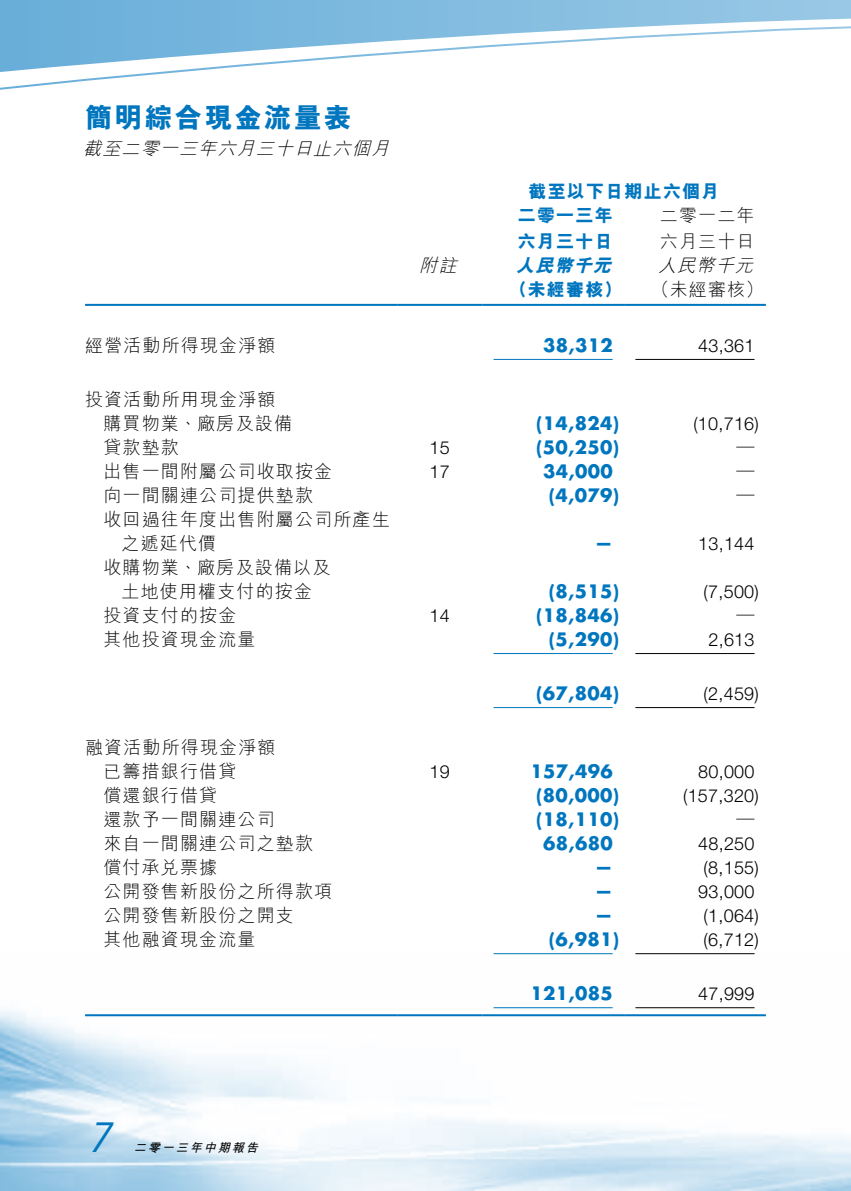
<style>
.page{position:relative;width:851px;height:1191px;background:#fff}
.page>*{position:absolute;margin:0;border:0;box-sizing:border-box;transform-origin:0 0}
.t1{font:italic 40px "ITC Avant Garde Std";color:#0076bf}
._01_Body_Text{font:800 28px "M Hei HK";letter-spacing:.065em;color:#0076bf}
._01_Body_Text-2{font:300 18px "M Hei HK";letter-spacing:.065em;color:#000}
._01_Body_Text-3{font:700 18px "Futura Std";letter-spacing:.015em;color:#0076bf}
._01_Body_Text-4{font:300 18px "Helvetica Neue LT Std";letter-spacing:.015em;color:#000}
._01_Body_Text-5{font:800 18px "M Hei HK";letter-spacing:.065em;color:#0076bf}
._01_Body_Text-6{font:italic 300 18px "M Hei HK";color:#000}
._01_Body_Text-7{font:italic 800 18px "M Hei HK";color:#0076bf}
.t2{font:italic 700 12px "M Hei HK";color:#000}
</style>
<div class="page">
<img style="left:0;top:953px;width:850px;height:238px">
<svg style="left:0;top:0;width:850px;height:90px"></svg>
<hr style="left:85px;top:304px;width:312px;height:2px;background:#0076bf">
<hr style="left:397px;top:304px;width:85px;height:2px;background:#0076bf">
<hr style="left:482px;top:304px;width:142px;height:2px;background:#0076bf">
<hr style="left:624px;top:304px;width:141px;height:2px;background:#0076bf">
<hr style="left:493px;top:359px;width:119px;height:1px;background:#0076bf">
<hr style="left:635px;top:359px;width:119px;height:1px;background:#000">
<hr style="left:493px;top:653px;width:119px;height:1px;background:#0076bf">
<hr style="left:635px;top:653px;width:119px;height:1px;background:#000">
<hr style="left:493px;top:707px;width:119px;height:1px;background:#0076bf">
<hr style="left:635px;top:707px;width:119px;height:1px;background:#000">
<hr style="left:493px;top:953px;width:119px;height:1px;background:#0076bf">
<hr style="left:635px;top:953px;width:119px;height:1px;background:#000">
<hr style="left:493px;top:1007px;width:119px;height:1px;background:#0076bf">
<hr style="left:635px;top:1007px;width:119px;height:1px;background:#000">
<hr style="left:85px;top:1014px;width:312px;height:2px;background:#0076bf">
<hr style="left:397px;top:1014px;width:85px;height:2px;background:#0076bf">
<hr style="left:482px;top:1014px;width:142px;height:2px;background:#0076bf">
<hr style="left:624px;top:1014px;width:141px;height:2px;background:#0076bf">
<p class="_01_Body_Text" style="left:85px;top:103px;width:268px">簡明綜合現金流量表</p>
<p class="_01_Body_Text-6" style="left:83px;top:139px;width:312px">截至二零一三年六月三十日止六個月</p>
<p class="_01_Body_Text-6" style="left:419px;top:256px;width:43px">附註</p>
<p class="_01_Body_Text-5" style="left:528px;top:182px;width:192px">截至以下日期止六個月</p>
<p class="_01_Body_Text-5" style="left:517px;top:206px;width:96px">二零一三年</p>
<p class="_01_Body_Text-5" style="left:517px;top:232px;width:96px">六月三十日</p>
<p class="_01_Body_Text-2" style="left:659px;top:206px;width:96px">二零一二年</p>
<p class="_01_Body_Text-2" style="left:659px;top:232px;width:96px">六月三十日</p>
<p class="_01_Body_Text-6" style="left:658px;top:256px;width:101px">人民幣千元</p>
<p class="_01_Body_Text-7" style="left:516px;top:256px;width:101px">人民幣千元</p>
<p class="_01_Body_Text-5" style="left:509px;top:280px;width:114px">（未經審核）</p>
<p class="_01_Body_Text-2" style="left:651px;top:280px;width:113px">（未經審核(</p>
<p class="_01_Body_Text-2" style="left:85px;top:336px;width:192px">經營活動所得現金淨額</p>
<p class="_01_Body_Text-2" style="left:85px;top:390px;width:192px">投資活動所用現金淨額</p>
<p class="_01_Body_Text-3" style="left:543px;top:333px;width:71px">38,312</p>
<p class="_01_Body_Text-4" style="left:698px;top:334px;width:58px">43,361</p>
<p class="_01_Body_Text-2" style="left:103px;top:414px;width:190px">購買物業、廠房及設備</p>
<p class="_01_Body_Text-3" style="left:536px;top:411px;width:84px">)14,824(</p>
<p class="_01_Body_Text-4" style="left:693px;top:412px;width:67px">)10,716(</p>
<p class="_01_Body_Text-2" style="left:103px;top:438px;width:77px">貸款墊款</p>
<p class="_01_Body_Text-4" style="left:429px;top:436px;width:22px">15</p>
<p class="_01_Body_Text-3" style="left:536px;top:435px;width:84px">)50,250(</p>
<p class="_01_Body_Text-2" style="left:736px;top:438px;width:19px">—</p>
<p class="_01_Body_Text-2" style="left:103px;top:462px;width:230px">出售一間附屬公司收取按金</p>
<p class="_01_Body_Text-4" style="left:429px;top:460px;width:22px">17</p>
<p class="_01_Body_Text-3" style="left:543px;top:459px;width:71px">34,000</p>
<p class="_01_Body_Text-2" style="left:736px;top:462px;width:19px">—</p>
<p class="_01_Body_Text-2" style="left:103px;top:486px;width:211px">向一間關連公司提供墊款</p>
<p class="_01_Body_Text-2" style="left:103px;top:510px;width:288px">收回過往年度出售附屬公司所產生</p>
<p class="_01_Body_Text-3" style="left:549px;top:483px;width:72px">)4,079(</p>
<p class="_01_Body_Text-2" style="left:736px;top:486px;width:19px">—</p>
<p class="_01_Body_Text-2" style="left:122px;top:534px;width:96px">之遞延代價</p>
<p class="_01_Body_Text-2" style="left:103px;top:558px;width:228px">收購物業、廠房及設備以及</p>
<p class="_01_Body_Text-3" style="left:594px;top:531px;width:19px">—</p>
<p class="_01_Body_Text-4" style="left:698px;top:532px;width:58px">13,144</p>
<p class="_01_Body_Text-2" style="left:122px;top:582px;width:192px">土地使用權支付的按金</p>
<p class="_01_Body_Text-3" style="left:549px;top:579px;width:72px">)8,515(</p>
<p class="_01_Body_Text-4" style="left:703px;top:580px;width:57px">)7,500(</p>
<p class="_01_Body_Text-2" style="left:103px;top:606px;width:134px">投資支付的按金</p>
<p class="_01_Body_Text-4" style="left:429px;top:604px;width:22px">14</p>
<p class="_01_Body_Text-3" style="left:536px;top:603px;width:84px">)18,846(</p>
<p class="_01_Body_Text-2" style="left:736px;top:606px;width:19px">—</p>
<p class="_01_Body_Text-2" style="left:103px;top:630px;width:154px">其他投資現金流量</p>
<p class="_01_Body_Text-3" style="left:549px;top:627px;width:72px">)5,290(</p>
<p class="_01_Body_Text-4" style="left:708px;top:628px;width:48px">2,613</p>
<p class="_01_Body_Text-3" style="left:536px;top:681px;width:84px">)67,804(</p>
<p class="_01_Body_Text-4" style="left:703px;top:682px;width:57px">)2,459(</p>
<p class="_01_Body_Text-2" style="left:85px;top:738px;width:192px">融資活動所得現金淨額</p>
<p class="_01_Body_Text-2" style="left:103px;top:762px;width:134px">已籌措銀行借貸</p>
<p class="_01_Body_Text-4" style="left:429px;top:760px;width:22px">19</p>
<p class="_01_Body_Text-3" style="left:530px;top:759px;width:84px">157,496</p>
<p class="_01_Body_Text-4" style="left:698px;top:760px;width:58px">80,000</p>
<p class="_01_Body_Text-2" style="left:103px;top:786px;width:115px">償還銀行借貸</p>
<p class="_01_Body_Text-3" style="left:536px;top:783px;width:84px">)80,000(</p>
<p class="_01_Body_Text-4" style="left:683px;top:784px;width:77px">)157,320(</p>
<p class="_01_Body_Text-2" style="left:103px;top:810px;width:173px">還款予一間關連公司</p>
<p class="_01_Body_Text-3" style="left:536px;top:807px;width:84px">)18,110(</p>
<p class="_01_Body_Text-2" style="left:736px;top:810px;width:19px">—</p>
<p class="_01_Body_Text-2" style="left:103px;top:834px;width:211px">來自一間關連公司之墊款</p>
<p class="_01_Body_Text-3" style="left:543px;top:831px;width:71px">68,680</p>
<p class="_01_Body_Text-4" style="left:698px;top:832px;width:58px">48,250</p>
<p class="_01_Body_Text-2" style="left:103px;top:858px;width:115px">償付承兌票據</p>
<p class="_01_Body_Text-3" style="left:594px;top:855px;width:19px">—</p>
<p class="_01_Body_Text-4" style="left:703px;top:856px;width:57px">)8,155(</p>
<p class="_01_Body_Text-2" style="left:103px;top:882px;width:230px">公開發售新股份之所得款項</p>
<p class="_01_Body_Text-3" style="left:594px;top:879px;width:19px">—</p>
<p class="_01_Body_Text-4" style="left:698px;top:880px;width:58px">93,000</p>
<p class="_01_Body_Text-2" style="left:103px;top:906px;width:192px">公開發售新股份之開支</p>
<p class="_01_Body_Text-3" style="left:594px;top:903px;width:19px">—</p>
<p class="_01_Body_Text-4" style="left:703px;top:904px;width:57px">)1,064(</p>
<p class="_01_Body_Text-2" style="left:103px;top:930px;width:154px">其他融資現金流量</p>
<p class="_01_Body_Text-3" style="left:549px;top:927px;width:72px">)6,981(</p>
<p class="_01_Body_Text-4" style="left:703px;top:928px;width:57px">)6,712(</p>
<p class="_01_Body_Text-3" style="left:530px;top:981px;width:84px">121,085</p>
<p class="_01_Body_Text-4" style="left:698px;top:982px;width:58px">47,999</p>
<p class="t1" style="left:88px;top:1113px;width:25px">7</p>
<p class="t2" style="left:134px;top:1138px;width:129px">二零一三年中期報告</p>
</div>
